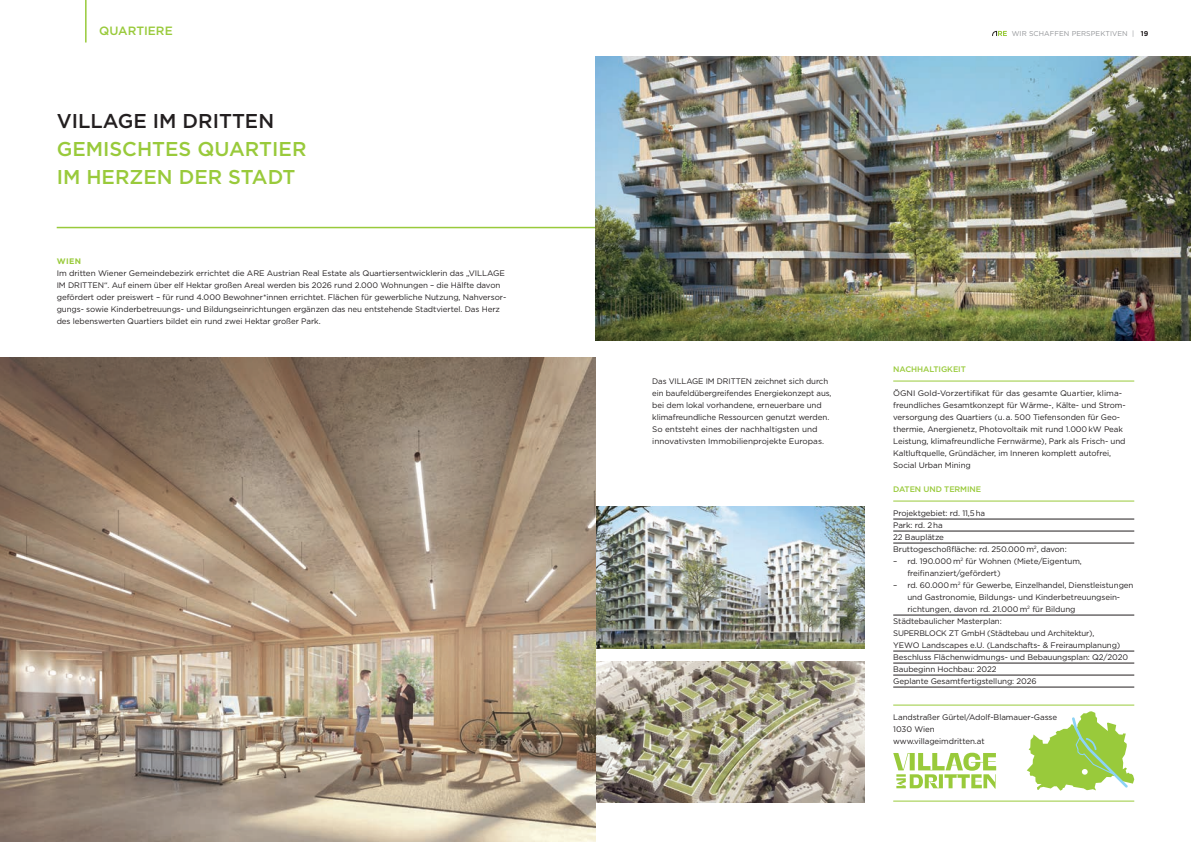
<style>
.page{position:relative;width:1191px;height:842px;background:#fff}
.page>*{position:absolute;margin:0;border:0;box-sizing:border-box;transform-origin:0 0}
.t1{font:500 20px/28px "Gotham";color:#99ca3b}
.t2{font:500 20px "Gotham";color:#231f20}
.t3{font:500 12px "Gotham";color:#99ca3b}
.t4{font:8px/12px "Gotham";letter-spacing:-.01em;color:#231f20}
.t5{font:500 8px "Gotham";letter-spacing:-.01em;color:#99ca3b}
.t6{font:700 8px "Gotham";color:#99ca3b}
.t7{font:7px "Gotham";letter-spacing:.01em;color:#939598}
.s1{font-weight:700;color:#231f20}
</style>
<div class="page">
<svg style="left:992px;top:31px;width:15px;height:5px"></svg>
<hr style="left:57px;top:227px;width:538px;height:1px;background:#99ca3b">
<img style="left:595px;top:506px;width:270px;height:142px">
<img style="left:595px;top:661px;width:270px;height:142px">
<hr style="left:893px;top:381px;width:241px;height:1px;background:#99ca3b">
<hr style="left:893px;top:501px;width:241px;height:1px;background:#99ca3b">
<hr style="left:893px;top:519px;width:241px;height:1px;background:#231f20">
<hr style="left:893px;top:531px;width:241px;height:1px;background:#231f20">
<hr style="left:893px;top:543px;width:241px;height:1px;background:#231f20">
<hr style="left:893px;top:615px;width:241px;height:1px;background:#231f20">
<hr style="left:893px;top:651px;width:241px;height:1px;background:#231f20">
<hr style="left:893px;top:663px;width:241px;height:1px;background:#231f20">
<hr style="left:893px;top:675px;width:241px;height:1px;background:#231f20">
<hr style="left:893px;top:687px;width:241px;height:1px;background:#231f20">
<hr style="left:893px;top:705px;width:241px;height:1px;background:#99ca3b">
<hr style="left:893px;top:801px;width:241px;height:1px;background:#99ca3b">
<img style="left:0;top:357px;width:595px;height:485px">
<hr style="left:85px;top:0;width:2px;height:43px;background:#99ca3b">
<svg style="left:893px;top:753px;width:103px;height:36px"></svg>
<svg style="left:1027px;top:711px;width:107px;height:80px"></svg>
<img style="left:595px;top:57px;width:596px;height:283px">
<h2 class="t3" style="left:99px;top:23px;width:75px">QUARTIERE</h2>
<h1 class="t2" style="left:57px;top:110px;width:219px">VILLAGE IM DRITTEN</h1>
<h1 class="t1" style="left:57px;top:134px;width:251px">GEMISCHTES QUARTIER<br>IM HERZEN DER STADT</h1>
<p class="t6" style="left:57px;top:257px;width:26px">WIEN</p>
<p class="t4" style="left:57px;top:267px;width:451px">Im dritten Wiener Gemeindebezirk errichtet die ARE Austrian Real Estate als Quartiersentwicklerin das „VILLAGE IM DRITTEN“. Auf einem über elf Hektar großen Areal werden bis 2026 rund 2.000 Wohnungen – die Hälfte davon gefördert oder preiswert – für rund 4.000 Bewohner*innen errichtet. Flächen für gewerbliche Nutzung, Nahversor&shy;gungs- sowie Kinderbetreuungs- und Bildungseinrichtungen ergänzen das neu entstehende Stadtviertel. Das Herz des lebenswerten Quartiers bildet ein rund zwei Hektar großer Park.</p>
<p class="t7" style="left:1011px;top:30px;width:138px">WIR SCHAFFEN PERSPEKTIVEN | <span class="s1">19</span></p>
<p class="t4" style="left:652px;top:375px;width:181px">Das VILLAGE IM DRITTEN zeichnet sich durch ein baufeldübergreifendes Energiekonzept aus, bei dem lokal vorhandene, erneuerbare und klimafreundliche Ressourcen genutzt werden.<br>So entsteht eines der nachhaltigsten und innovativsten Immobilienprojekte Europas.</p>
<p class="t5" style="left:893px;top:365px;width:74px">NACHHALTIGKEIT</p>
<p class="t4" style="left:893px;top:387px;width:234px">ÖGNI Gold-Vorzertifikat für das gesamte Quartier, klima&shy;freundliches Gesamtkonzept für Wärme-, Kälte- und Strom&shy;versorgung des Quartiers (u. a. 500 Tiefensonden für Geo&shy;thermie, Anergienetz, Photovoltaik mit rund 1.000 kW Peak Leistung, klimafreundliche Fernwärme), Park als Frisch- und Kaltluftquelle, Gründächer, im Inneren komplett autofrei, Social Urban Mining</p>
<p class="t5" style="left:893px;top:485px;width:89px">DATEN UND TERMINE</p>
<p class="t4" style="left:893px;top:507px;width:175px">Projektgebiet: rd. 11,5 ha<br>Park: rd. 2 ha<br>22 Bauplätze<br>Bruttogeschoßfläche: rd. 250.000 m<sup>2</sup>, davon:</p>
<p class="t4" style="left:907px;top:555px;width:176px;text-indent:-14px">– rd. 190.000 m<sup>2</sup> für Wohnen (Miete/Eigentum, freifinanziert/gefördert)</p>
<p class="t4" style="left:893px;top:579px;width:242px">– rd. 60.000 m<sup>2</sup> für Gewerbe, Einzelhandel, Dienstleistungen</p>
<p class="t4" style="left:907px;top:591px;width:214px">und Gastronomie, Bildungs- und Kinderbetreuungsein-</p>
<p class="t4" style="left:907px;top:603px;width:170px">richtungen, davon rd. 21.000 m<sup>2</sup> für Bildung</p>
<p class="t4" style="left:893px;top:615px;width:110px">Städtebaulicher Masterplan:</p>
<p class="t4" style="left:893px;top:627px;width:203px">SUPERBLOCK ZT GmbH (Städtebau und Architektur),</p>
<p class="t4" style="left:893px;top:639px;width:229px">YEWO Landscapes e.U. (Landschafts- &amp; Freiraumplanung)</p>
<p class="t4" style="left:893px;top:651px;width:236px">Beschluss Flächenwidmungs- und Bebauungsplan: Q2/2020</p>
<p class="t4" style="left:893px;top:663px;width:105px">Baubeginn Hochbau: 2022</p>
<p class="t4" style="left:893px;top:675px;width:145px">Geplante Gesamtfertigstellung: 2026</p>
<p class="t4" style="left:893px;top:711px;width:165px">Landstraßer Gürtel/Adolf-Blamauer-Gasse<br>1030 Wien<br>www.villageimdritten.at</p>
</div>
